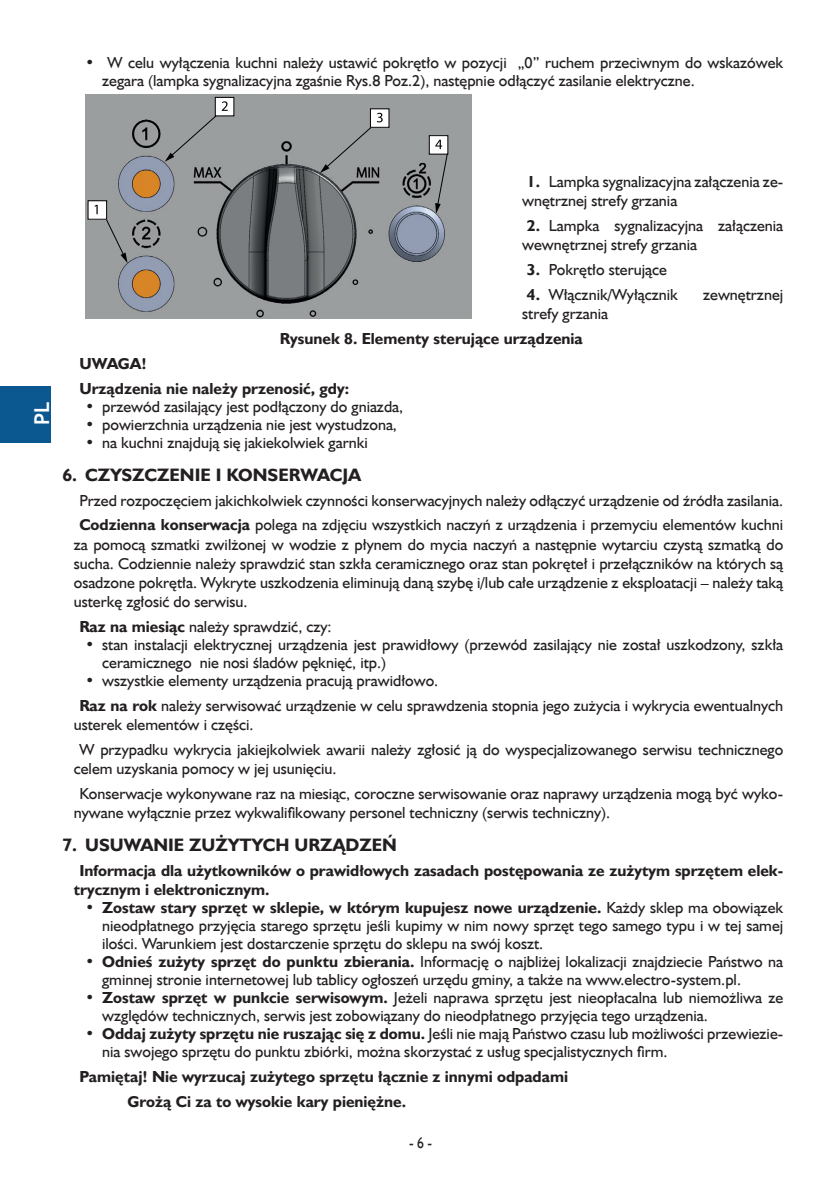
<style>
.page{position:relative;width:840px;height:1191px;background:#fff}
.page>*{position:absolute;margin:0;border:0;box-sizing:border-box;transform-origin:0 0}
.t1{font:700 20.6px "Trebuchet MS";color:#fff}
.t2{font:700 18px "Humanst 521 EU";color:#231f20}
.Tekst_podstawowy{font:16px/19.2px "Humanst 521 EU";color:#231f20}
.Tekst_podstawowy_bol{font:700 16px/19.2px "Humanst 521 EU";color:#231f20}
.Podpis_rysunku{font:700 16px "Humanst 521 EU";color:#231f20}
.Tekst_podstawowy-2{font:16px "Humanst 521 EU";color:#231f20;scale:.86 1}
.s1{font-weight:700}
</style>
<div class="page">
<div style="left:0;top:386px;width:51px;height:56px;background:#0b5890"></div>
<img style="left:86px;top:94px;width:385px;height:224px">
<svg style="left:105px;top:218px;width:22px;height:45px"></svg>
<div style="left:215px;top:97px;width:19px;height:19px;background:#fff"></div>
<div style="left:215px;top:97px;width:19px;height:19px;border:1px solid #000001"></div>
<div style="left:88px;top:201px;width:19px;height:18px;background:#fff"></div>
<div style="left:88px;top:200px;width:19px;height:19px;border:1px solid #000001"></div>
<svg style="left:165px;top:101px;width:62px;height:61px"></svg>
<svg style="left:94px;top:205px;width:4px;height:9px"></svg>
<div style="left:370px;top:109px;width:19px;height:18px;background:#fff"></div>
<svg style="left:319px;top:113px;width:63px;height:60px"></svg>
<div style="left:429px;top:136px;width:18px;height:18px;background:#fff"></div>
<div style="left:429px;top:135px;width:19px;height:19px;border:1px solid #000001"></div>
<svg style="left:435px;top:140px;width:13px;height:74px"></svg>
<p class="Tekst_podstawowy" style="left:102px;top:53px;width:682px;line-height:18px;text-indent:-17px"><span class="s1">•</span> W celu wyłączenia kuchni należy ustawić pokrętło w pozycji „0” ruchem przeciwnym do wskazówek zegara (lampka sygnalizacyjna zgaśnie Rys.8 Poz.2), następnie odłączyć zasilanie elektryczne.</p>
<p class="t1" style="left:29px;top:425px;width:25px;rotate:-90deg">PL</p>
<p class="Tekst_podstawowy" style="left:522px;top:172px;width:262px;text-indent:5px"><span class="s1">1.</span> Lampka sygnalizacyjna załączenia ze&shy;wnętrznej strefy grzania</p>
<p class="Tekst_podstawowy" style="left:522px;top:216px;width:262px;text-indent:5px"><span class="s1">2.</span> Lampka sygnalizacyjna załączenia wewnętrznej strefy grzania</p>
<p class="Tekst_podstawowy" style="left:526px;top:260px;width:141px"><span class="s1">3.</span> Pokrętło sterujące</p>
<p class="Tekst_podstawowy" style="left:526px;top:285px;width:152px"><span class="s1">4.</span> Włącznik/Wyłącznik</p>
<p class="Tekst_podstawowy" style="left:702px;top:285px;width:82px">zewnętrznej</p>
<p class="Tekst_podstawowy" style="left:522px;top:304px;width:87px">strefy grzania</p>
<p class="Podpis_rysunku" style="left:280px;top:328px;width:304px">Rysunek 8. Elementy sterujące urządzenia</p>
<p class="Tekst_podstawowy_bol" style="left:79px;top:354px;width:69px">UWAGA!</p>
<p class="Tekst_podstawowy_bol" style="left:79px;top:379px;width:271px">Urządzenia nie należy przenosić, gdy:</p>
<p class="Tekst_podstawowy" style="left:85px;top:396px;width:319px"><span class="s1">•</span> przewód zasilający jest podłączony do gniazda,</p>
<p class="Tekst_podstawowy" style="left:85px;top:414px;width:313px"><span class="s1">•</span> powierzchnia urządzenia nie jest wystudzona,</p>
<p class="Tekst_podstawowy" style="left:85px;top:432px;width:284px"><span class="s1">•</span> na kuchni znajdują się jakiekolwiek garnki</p>
<p class="t2" style="left:62px;top:463px;width:300px">6. CZYSZCZENIE I KONSERWACJA</p>
<p class="Tekst_podstawowy" style="left:79px;top:490px;width:704px">Przed rozpoczęciem jakichkolwiek czynności konserwacyjnych należy odłączyć urządzenie od źródła zasilania.</p>
<p class="Tekst_podstawowy" style="left:74px;top:515px;width:710px;text-align:justify;text-indent:6px"><span class="s1">Codzienna konserwacja</span> polega na zdjęciu wszystkich naczyń z urządzenia i przemyciu elementów kuchni za pomocą szmatki zwilżonej w wodzie z płynem do mycia naczyń a następnie wytarciu czystą szmatką do sucha. Codziennie należy sprawdzić stan szkła ceramicznego oraz stan pokręteł i przełączników na których są osadzone pokrętła. Wykryte uszkodzenia eliminują daną szybę i/lub całe urządzenie z eksploatacji – należy taką usterkę zgłosić do serwisu.</p>
<p class="Tekst_podstawowy" style="left:79px;top:617px;width:253px"><span class="s1">Raz na miesiąc</span> należy sprawdzić, czy:</p>
<p class="Tekst_podstawowy" style="left:102px;top:635px;width:682px;line-height:18px;text-indent:-17px"><span class="s1">•</span> stan instalacji elektrycznej urządzenia jest prawidłowy (przewód zasilający nie został uszkodzony, szkła ceramicznego nie nosi śladów pęknięć, itp.)</p>
<p class="Tekst_podstawowy" style="left:85px;top:671px;width:354px"><span class="s1">•</span> wszystkie elementy urządzenia pracują prawidłowo.</p>
<p class="Tekst_podstawowy" style="left:74px;top:696px;width:710px;text-indent:6px"><span class="s1">Raz na rok</span> należy serwisować urządzenie w celu sprawdzenia stopnia jego zużycia i wykrycia ewentualnych usterek elementów i części.</p>
<p class="Tekst_podstawowy" style="left:74px;top:740px;width:710px;text-indent:6px">W przypadku wykrycia jakiejkolwiek awarii należy zgłosić ją do wyspecjalizowanego serwisu technicznego celem uzyskania pomocy w jej usunięciu.</p>
<p class="Tekst_podstawowy" style="left:74px;top:784px;width:710px;text-indent:6px">Konserwacje wykonywane raz na miesiąc, coroczne serwisowanie oraz naprawy urządzenia mogą być wyko&shy;nywane wyłącznie przez wykwalifikowany personel techniczny (serwis techniczny).</p>
<p class="t2" style="left:62px;top:834px;width:336px">7. USUWANIE ZUŻYTYCH URZĄDZEŃ</p>
<p class="Tekst_podstawowy_bol" style="left:74px;top:861px;width:710px;text-indent:6px">Informacja dla użytkowników o prawidłowych zasadach postępowania ze zużytym sprzętem elek&shy;trycznym i elektronicznym.</p>
<p class="Tekst_podstawowy" style="left:102px;top:899px;width:682px;line-height:18px;text-align:justify;text-indent:-17px"><span class="s1">• Zostaw stary sprzęt w sklepie, w którym kupujesz nowe urządzenie.</span> Każdy sklep ma obowiązek nieodpłatnego przyjęcia starego sprzętu jeśli kupimy w nim nowy sprzęt tego samego typu i w tej samej ilości. Warunkiem jest dostarczenie sprzętu do sklepu na swój koszt.</p>
<p class="Tekst_podstawowy" style="left:102px;top:953px;width:682px;line-height:18px;text-indent:-17px"><span class="s1">• Odnieś zużyty sprzęt do punktu zbierania.</span> Informację o najbliżej lokalizacji znajdziecie Państwo na gminnej stronie internetowej lub tablicy ogłoszeń urzędu gminy, a także na www.electro-system.pl.</p>
<p class="Tekst_podstawowy" style="left:102px;top:989px;width:682px;line-height:18px;text-indent:-17px"><span class="s1">• Zostaw sprzęt w punkcie serwisowym.</span> Jeżeli naprawa sprzętu jest nieopłacalna lub niemożliwa ze względów technicznych, serwis jest zobowiązany do nieodpłatnego przyjęcia tego urządzenia.</p>
<p class="Tekst_podstawowy" style="left:102px;top:1025px;width:682px;line-height:18px;text-indent:-17px"><span class="s1">• Oddaj zużyty sprzętu nie ruszając się z domu.</span> Jeśli nie mają Państwo czasu lub możliwości przewiezie&shy;nia swojego sprzętu do punktu zbiórki, można skorzystać z usług specjalistycznych firm.</p>
<p class="Tekst_podstawowy_bol" style="left:79px;top:1067px;width:490px">Pamiętaj! Nie wyrzucaj zużytego sprzętu łącznie z innymi odpadami</p>
<p class="Tekst_podstawowy_bol" style="left:127px;top:1092px;width:280px">Grożą Ci za to wysokie kary pieniężne.</p>
<p class="Tekst_podstawowy-2" style="left:409px;top:1133px;width:28px">- 6 -</p>
</div>
